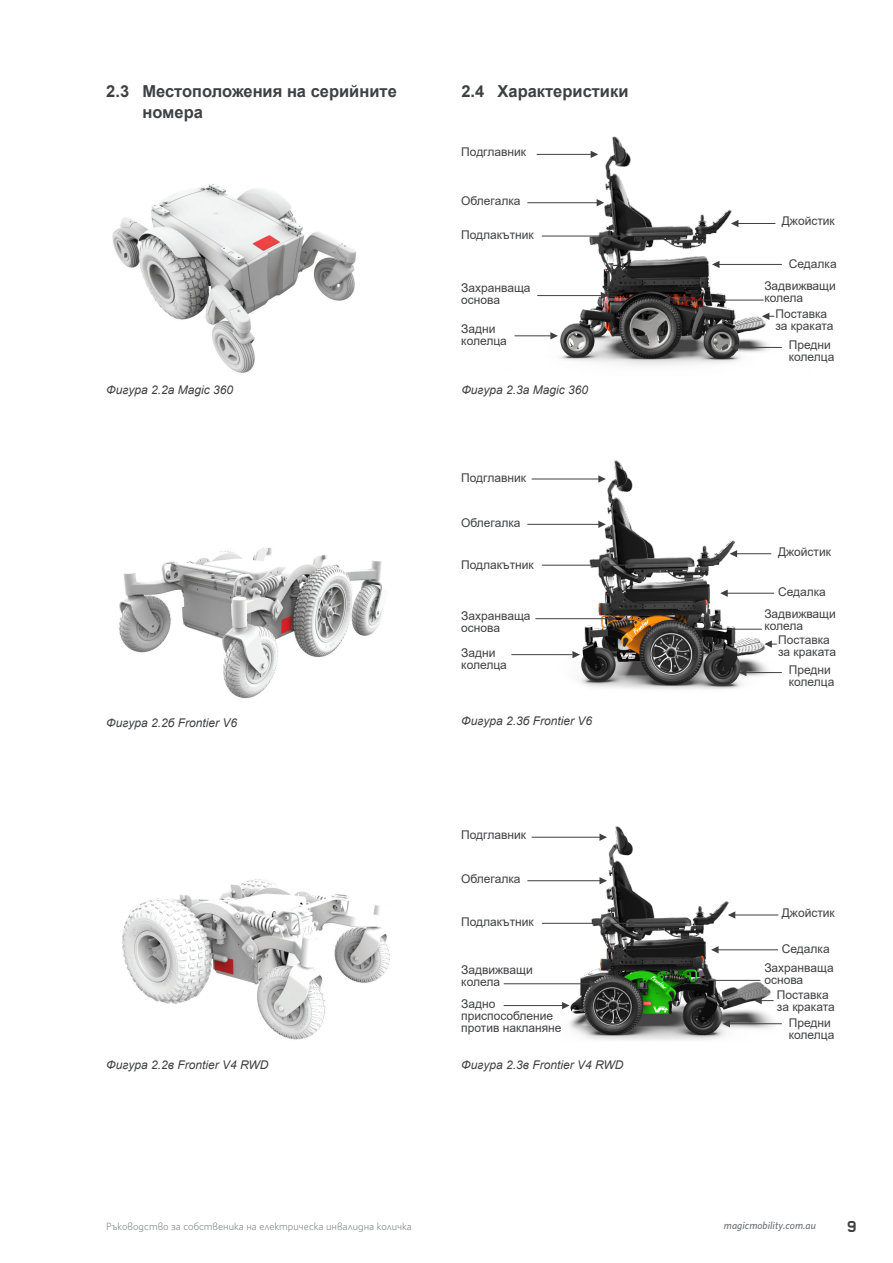
<style>
.page{position:relative;width:893px;height:1263px;background:#fff}
.page>*{position:absolute;margin:0;border:0;box-sizing:border-box;transform-origin:0 0}
.Sub_Heading_1_Live{font:700 16.5px/21px "Arial";color:#3f4042}
.t1{font:15px "Alpha Headline";color:#3f4042}
.Chair_Captions{font:12px/12px "Arial";color:#3f4042}
.Picture_footnote{font:italic 12px "Arial";color:#3f4042}
.t2{font:300 10.5px "Whitney";color:#6c6f72}
.t3{font:italic 500 10.5px "Whitney";color:#6c6f72}
</style>
<div class="page">
<img style="left:112px;top:184px;width:245px;height:189px">
<img style="left:514px;top:136px;width:267px;height:230px">
<hr style="left:537px;top:154px;width:59px;height:1px;background:#3f4042">
<svg style="left:591px;top:151px;width:7px;height:7px"></svg>
<hr style="left:542px;top:236px;width:84px;height:1px;background:#3f4042">
<svg style="left:620px;top:232px;width:8px;height:8px"></svg>
<hr style="left:537px;top:295px;width:65px;height:1px;background:#3f4042">
<svg style="left:601px;top:292px;width:7px;height:7px"></svg>
<hr style="left:737px;top:223px;width:38px;height:1px;background:#3f4042">
<svg style="left:731px;top:220px;width:7px;height:7px"></svg>
<hr style="left:732px;top:347px;width:50px;height:1px;background:#3f4042">
<svg style="left:730px;top:344px;width:8px;height:7px"></svg>
<svg style="left:762px;top:313px;width:12px;height:7px"></svg>
<hr style="left:664px;top:300px;width:100px;height:1px;background:#3f4042">
<svg style="left:662px;top:296px;width:8px;height:8px"></svg>
<hr style="left:514px;top:335px;width:42px;height:1px;background:#3f4042">
<svg style="left:550px;top:332px;width:8px;height:7px"></svg>
<hr style="left:527px;top:202px;width:75px;height:1px;background:#3f4042">
<svg style="left:597px;top:199px;width:7px;height:7px"></svg>
<img style="left:550px;top:460px;width:225px;height:229px">
<hr style="left:532px;top:479px;width:72px;height:1px;background:#3f4042">
<svg style="left:598px;top:475px;width:8px;height:8px"></svg>
<hr style="left:527px;top:524px;width:77px;height:1px;background:#3f4042">
<svg style="left:598px;top:521px;width:8px;height:7px"></svg>
<hr style="left:542px;top:565px;width:92px;height:1px;background:#3f4042">
<svg style="left:628px;top:561px;width:8px;height:8px"></svg>
<hr style="left:535px;top:618px;width:79px;height:1px;background:#3f4042">
<svg style="left:608px;top:615px;width:8px;height:7px"></svg>
<hr style="left:731px;top:553px;width:40px;height:1px;background:#3f4042">
<svg style="left:730px;top:550px;width:7px;height:7px"></svg>
<img style="left:119px;top:547px;width:264px;height:151px">
<hr style="left:741px;top:672px;width:41px;height:1px;background:#3f4042">
<svg style="left:739px;top:669px;width:7px;height:7px"></svg>
<svg style="left:764px;top:640px;width:13px;height:8px"></svg>
<hr style="left:672px;top:629px;width:90px;height:1px;background:#3f4042">
<svg style="left:670px;top:625px;width:8px;height:8px"></svg>
<hr style="left:511px;top:654px;width:61px;height:1px;background:#3f4042">
<svg style="left:572px;top:651px;width:8px;height:7px"></svg>
<img style="left:553px;top:826px;width:222px;height:214px">
<hr style="left:532px;top:837px;width:73px;height:1px;background:#3f4042">
<svg style="left:599px;top:833px;width:8px;height:8px"></svg>
<hr style="left:527px;top:880px;width:78px;height:1px;background:#3f4042">
<svg style="left:599px;top:877px;width:8px;height:7px"></svg>
<hr style="left:542px;top:923px;width:93px;height:1px;background:#3f4042">
<svg style="left:629px;top:920px;width:8px;height:7px"></svg>
<hr style="left:735px;top:915px;width:43px;height:1px;background:#3f4042">
<svg style="left:728px;top:911px;width:7px;height:8px"></svg>
<hr style="left:713px;top:949px;width:65px;height:1px;background:#3f4042">
<svg style="left:711px;top:946px;width:8px;height:7px"></svg>
<img style="left:122px;top:879px;width:268px;height:161px">
<svg style="left:754px;top:997px;width:20px;height:7px"></svg>
<hr style="left:696px;top:980px;width:64px;height:1px;background:#3f4042">
<svg style="left:695px;top:977px;width:7px;height:7px"></svg>
<hr style="left:504px;top:1005px;width:61px;height:1px;background:#3f4042">
<svg style="left:562px;top:1002px;width:8px;height:7px"></svg>
<hr style="left:504px;top:983px;width:91px;height:1px;background:#3f4042">
<svg style="left:590px;top:980px;width:7px;height:7px"></svg>
<hr style="left:724px;top:1023px;width:58px;height:1px;background:#3f4042">
<svg style="left:722px;top:1020px;width:8px;height:7px"></svg>
<hr style="left:722px;top:593px;width:52px;height:1px;background:#3f4042">
<svg style="left:720px;top:589px;width:8px;height:8px"></svg>
<hr style="left:714px;top:264px;width:68px;height:1px;background:#3f4042">
<svg style="left:712px;top:261px;width:7px;height:7px"></svg>
<p class="Sub_Heading_1_Live" style="left:142px;top:81px;width:256px;text-indent:-36px">2.3 Местоположения на серийните номера</p>
<p class="Sub_Heading_1_Live" style="left:461px;top:81px;width:169px">2.4 Характеристики</p>
<p class="Chair_Captions" style="left:461px;top:146px;width:66px">Подглавник</p>
<p class="Chair_Captions" style="left:461px;top:195px;width:61px">Облегалка</p>
<p class="Chair_Captions" style="left:461px;top:229px;width:74px">Подлакътник</p>
<p class="Chair_Captions" style="left:461px;top:281px;width:71px">Захранваща основа</p>
<p class="Chair_Captions" style="left:782px;top:215px;width:54px">Джойстик</p>
<p class="Chair_Captions" style="left:789px;top:257px;width:49px">Седалка</p>
<p class="Chair_Captions" style="left:764px;top:280px;width:73px">Задвижващи колела</p>
<p class="Chair_Captions" style="left:775px;top:308px;width:53px">Поставка</p>
<p class="Chair_Captions" style="left:461px;top:322px;width:36px">Задни</p>
<p class="Chair_Captions" style="left:775px;top:320px;width:60px">за краката</p>
<p class="Chair_Captions" style="left:461px;top:334px;width:47px">колелца</p>
<p class="Chair_Captions" style="left:789px;top:338px;width:47px">Предни колелца</p>
<p class="Picture_footnote" style="left:106px;top:382px;width:128px">Фигура 2.2a Magic 360</p>
<p class="Picture_footnote" style="left:461px;top:382px;width:128px">Фигура 2.3a Magic 360</p>
<p class="Chair_Captions" style="left:461px;top:472px;width:66px">Подглавник</p>
<p class="Chair_Captions" style="left:461px;top:516px;width:61px">Облегалка</p>
<p class="Chair_Captions" style="left:461px;top:559px;width:74px">Подлакътник</p>
<p class="Chair_Captions" style="left:461px;top:610px;width:71px">Захранваща основа</p>
<p class="Chair_Captions" style="left:461px;top:647px;width:47px">Задни колелца</p>
<p class="Picture_footnote" style="left:106px;top:715px;width:132px">Фигура 2.2б Frontier V6</p>
<p class="Picture_footnote" style="left:461px;top:713px;width:132px">Фигура 2.3б Frontier V6</p>
<p class="Chair_Captions" style="left:461px;top:829px;width:66px">Подглавник</p>
<p class="Chair_Captions" style="left:461px;top:873px;width:61px">Облегалка</p>
<p class="Chair_Captions" style="left:461px;top:916px;width:74px">Подлакътник</p>
<p class="Chair_Captions" style="left:461px;top:963px;width:73px">Задвижващи колела</p>
<p class="Chair_Captions" style="left:778px;top:545px;width:54px">Джойстик</p>
<p class="Chair_Captions" style="left:778px;top:586px;width:49px">Седалка</p>
<p class="Chair_Captions" style="left:764px;top:608px;width:73px">Задвижващи колела</p>
<p class="Chair_Captions" style="left:778px;top:634px;width:60px">Поставка за краката</p>
<p class="Chair_Captions" style="left:789px;top:664px;width:47px">Предни колелца</p>
<p class="Chair_Captions" style="left:782px;top:906px;width:54px">Джойстик</p>
<p class="Chair_Captions" style="left:782px;top:942px;width:49px">Седалка</p>
<p class="Chair_Captions" style="left:764px;top:962px;width:71px">Захранваща основа</p>
<p class="Chair_Captions" style="left:777px;top:989px;width:53px">Поставка</p>
<p class="Chair_Captions" style="left:461px;top:998px;width:36px">Задно</p>
<p class="Chair_Captions" style="left:777px;top:1001px;width:60px">за краката</p>
<p class="Chair_Captions" style="left:461px;top:1010px;width:102px">приспособление против накланяне</p>
<p class="Chair_Captions" style="left:789px;top:1016px;width:47px">Предни колелца</p>
<p class="Picture_footnote" style="left:106px;top:1057px;width:164px">Фигура 2.2в Frontier V4 RWD</p>
<p class="Picture_footnote" style="left:461px;top:1057px;width:164px">Фигура 2.3в Frontier V4 RWD</p>
<p class="t2" style="left:106px;top:1219px;width:307px">Ръководство за собственика на електрическа инвалидна количка</p>
<p class="t3" style="left:724px;top:1219px;width:93px">magicmobility.com.au</p>
<p class="t1" style="left:846px;top:1216px;width:13px">9</p>
</div>
